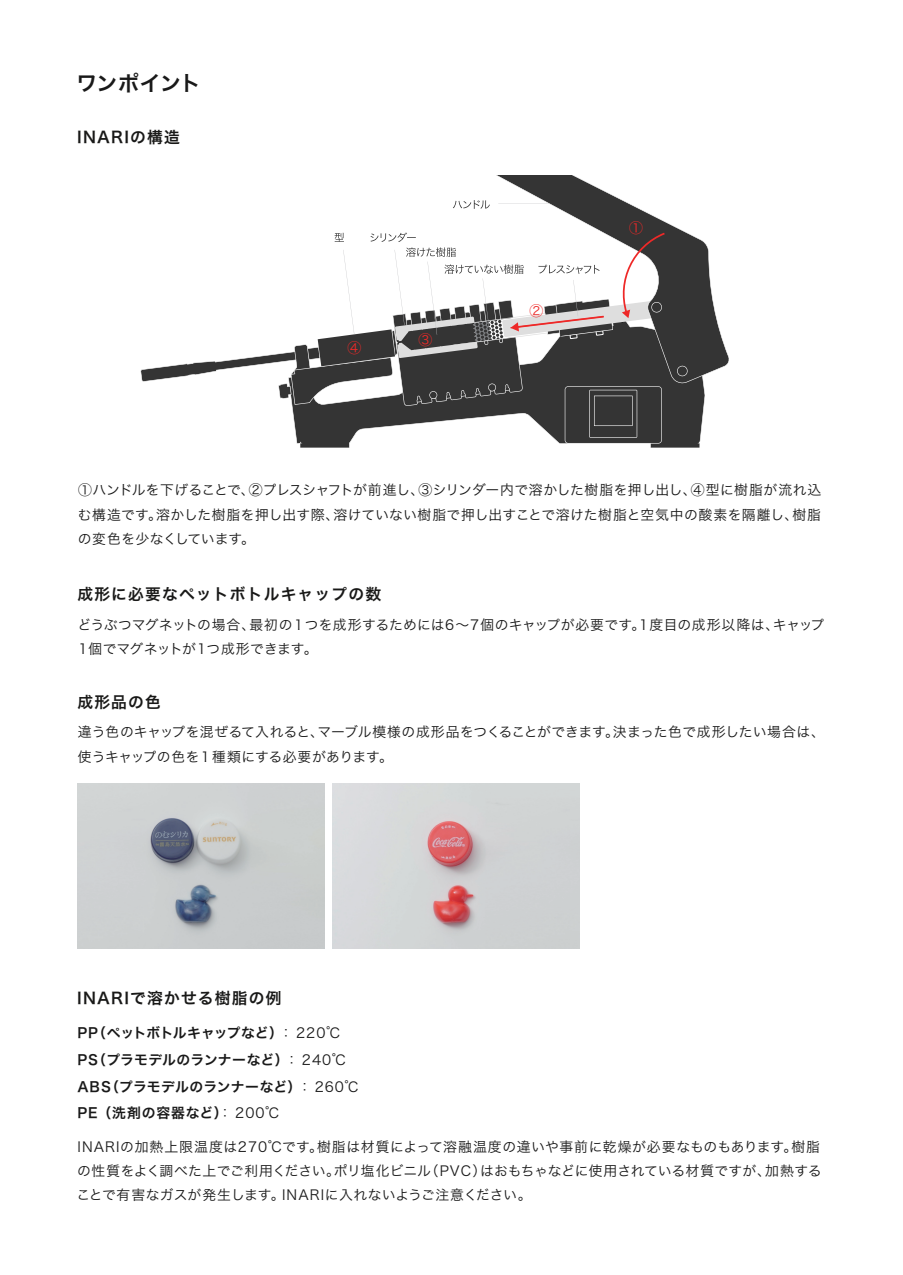
<style>
.page{position:relative;width:903px;height:1275px;background:#fff}
.page>*{position:absolute;margin:0;border:0;box-sizing:border-box;transform-origin:0 0}
.t1{font:21px "Hira Kaku Pro W6";letter-spacing:-.025em;color:#191919}
.t2{font:15.75px "Hira Kaku Pro W6";letter-spacing:.075em;color:#191918}
.t3{font:13.83px/24.2px "Hira Kaku Pro N W3";letter-spacing:.015em;color:#191919;text-align:justify}
.t4{font:13.83px/26.8px "Hira Kaku Pro N W6";letter-spacing:.01em;color:#191919}
.t5{font:13.83px "Hira Kaku Pro N W3";color:#ee2928}
.s1{font-family:"Hira Kaku Pro N W3"}
</style>
<div class="page">
<svg style="left:300px;top:384px;width:405px;height:64px;fill:#343434"></svg>
<svg style="left:453px;top:176px;width:276px;height:208px"></svg>
<svg style="left:676px;top:360px;width:12px;height:21px"></svg>
<svg style="left:140px;top:231px;width:527px;height:213px"></svg>
<img style="left:332px;top:783px;width:247px;height:165px">
<img style="left:77px;top:784px;width:248px;height:164px">
<h1 class="t1" style="left:76px;top:64px;width:126px">ワンポイント</h1>
<p class="t2" style="left:77px;top:123px;width:104px">INARIの構造</p>
<p class="t5" style="left:348px;top:336px;width:15px">④</p>
<p class="t5" style="left:419px;top:327px;width:15px">③</p>
<p class="t5" style="left:529px;top:299px;width:15px">②</p>
<p class="t5" style="left:629px;top:215px;width:15px">①</p>
<p class="t3" style="left:78px;top:477px;width:745px">①ハンドルを下げることで、②プレスシャフトが前進し、③シリンダー内で溶かした樹脂を押し出し、④型に樹脂が流れ込む構造です。溶かした樹脂を押し出す際、溶けていない樹脂で押し出すことで溶けた樹脂と空気中の酸素を隔離し、樹脂の変色を少なくしています。</p>
<p class="t2" style="left:77px;top:579px;width:305px">成形に必要なペットボトルキャップの数</p>
<p class="t3" style="left:77px;top:612px;width:748px">どうぶつマグネットの場合、最初の１つを成形するためには6～7個のキャップが必要です。1度目の成形以降は、キャップ<br>1個でマグネットが1つ成形できます。</p>
<p class="t2" style="left:77px;top:688px;width:85px">成形品の色</p>
<p class="t3" style="left:78px;top:719px;width:748px">違う色のキャップを混ぜるて入れると、マーブル模様の成形品をつくることができます。決まった色で成形したい場合は、使うキャップの色を１種類にする必要があります。</p>
<p class="t2" style="left:77px;top:984px;width:206px">INARIで溶かせる樹脂の例</p>
<p class="t4" style="left:77px;top:1019px;width:283px">PP（ペットボトルキャップなど）<span class="s1">： 220℃<br></span>PS（プラモデルのランナーなど）<span class="s1">： 240℃<br></span>ABS（プラモデルのランナーなど）<span class="s1">： 260℃<br></span>PE （洗剤の容器など）<span class="s1">： 200℃</span></p>
<p class="t3" style="left:76px;top:1134px;width:747px">INARIの加熱上限温度は270℃です。樹脂は材質によって溶融温度の違いや事前に乾燥が必要なものもあります。樹脂の性質をよく調べた上でご利用ください。ポリ塩化ビニル（PVC）はおもちゃなどに使用されている材質ですが、加熱することで有害なガスが発生します。INARIに入れないようご注意ください。</p>
</div>
